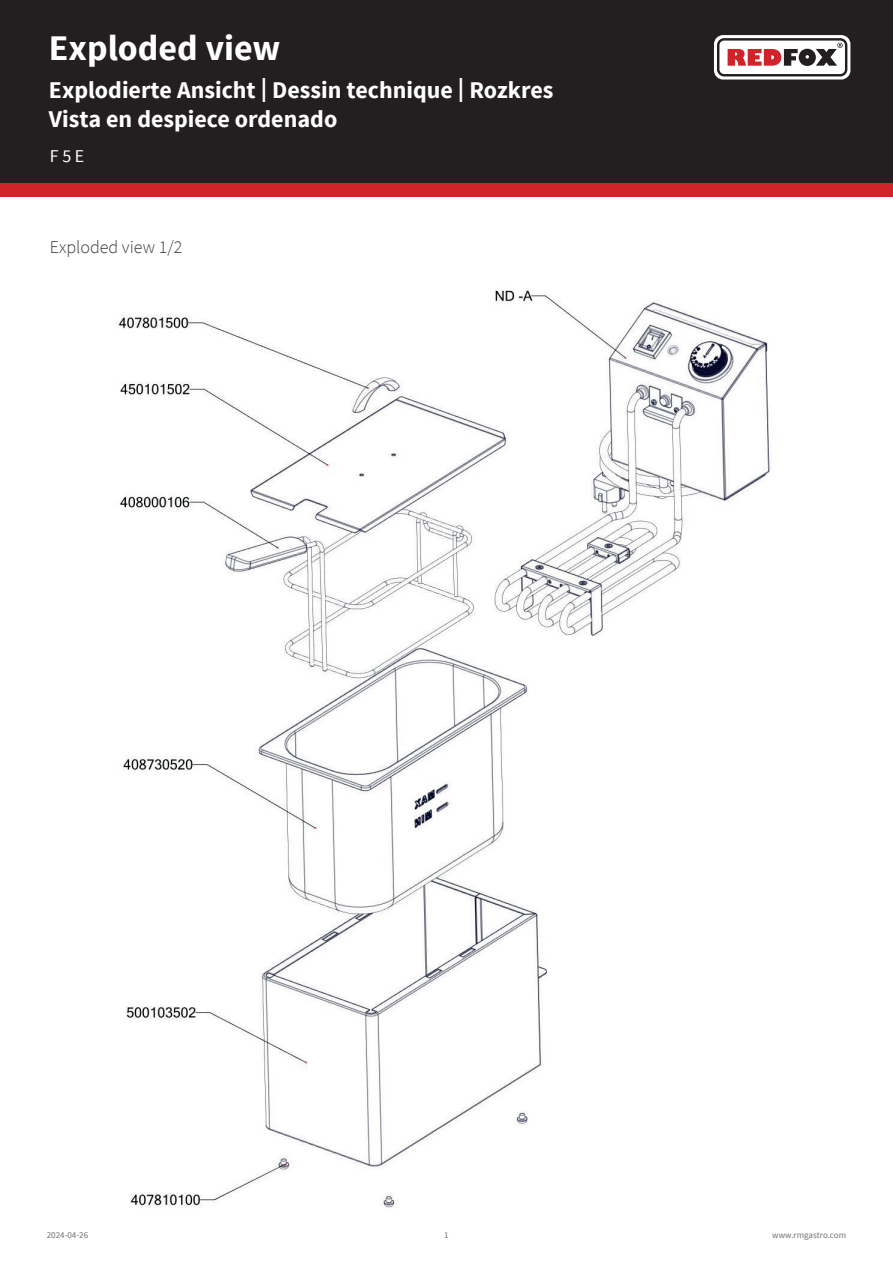
<style>
.page{position:relative;width:893px;height:1263px;background:#fff}
.page>*{position:absolute;margin:0;border:0;box-sizing:border-box;transform-origin:0 0}
.t1{font:700 36px "Source Sans Pro";color:#fff}
.t2{font:700 24px/28.8px "Source Sans Pro";color:#fff}
.t3{font:300 18px "Source Sans Pro";color:#3e3e3f}
.t4{font:18px "Source Sans Pro";color:#fff}
.t5{font:9px "Source Sans Pro";color:#727376}
.t6{font:9px "Source Sans Pro";color:#6f7073}
</style>
<div class="page">
<div style="left:0;top:0;width:893px;height:196px;background:#d1232a"></div>
<div style="left:0;top:0;width:893px;height:183px;background:#231f20"></div>
<svg style="left:714px;top:35px;width:136px;height:45px"></svg>
<img style="left:118px;top:290px;width:652px;height:918px">
<h1 class="t1" style="left:49px;top:25px;width:233px">Exploded view</h1>
<p class="t2" style="left:49px;top:76px;width:506px">Explodierte Ansicht | Dessin technique | Rozkres<br>Vista en despiece ordenado</p>
<p class="t4" style="left:50px;top:145px;width:36px">F 5 E</p>
<p class="t3" style="left:50px;top:236px;width:134px">Exploded view 1/2</p>
<p class="t6" style="left:47px;top:1229px;width:43px">2024-04-26</p>
<p class="t5" style="left:444px;top:1229px;width:6px">1</p>
<p class="t5" style="left:772px;top:1229px;width:75px">www.rmgastro.com</p>
</div>
